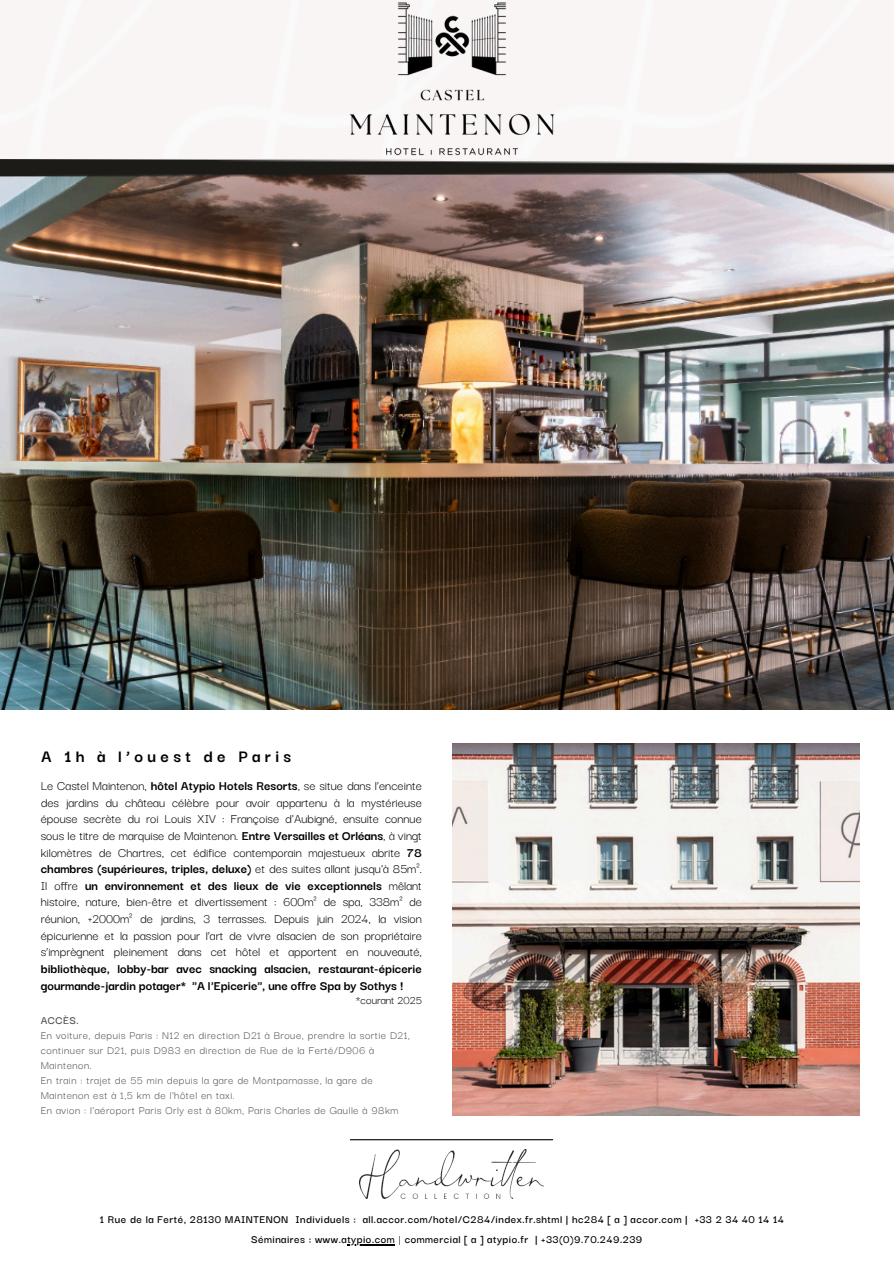
<style>
.page{position:relative;width:894px;height:1264px;background:#fff}
.page>*{position:absolute;margin:0;border:0;box-sizing:border-box;transform-origin:0 0}
.t1{font:700 18.6px "Darker Grotesque";letter-spacing:.23em;color:#000}
.t2{font:13.95px/16.6px "Darker Grotesque";color:#000;text-align:justify}
.t3{font:12.45px "Darker Grotesque";color:#000}
.t4{font:12px/15px "Darker Grotesque";letter-spacing:.04em;color:#53514f}
.t5{font:600 12px "Darker Grotesque";letter-spacing:.04em;color:#000}
.t6{font:600 12px "Darker Grotesque";letter-spacing:.04em;color:#53514f}
.s1{font-weight:700}
.s2{font-weight:400}
</style>
<div class="page">
<img style="left:0;top:177px;width:893px;height:533px">
<img style="left:0;top:159px;width:893px;height:18px">
<img style="left:312px;top:0;width:279px;height:181px">
<img style="left:360px;top:1149px;width:183px;height:49px">
<hr style="left:350px;top:1139px;width:203px;height:1px;background:#000">
<img style="left:452px;top:743px;width:406px;height:372px">
<hr style="left:347px;top:1244px;width:48px;height:1px;background:#000">
<p class="t1" style="left:41px;top:742px;width:251px">A 1h à l’ouest de Paris</p>
<p class="t2" style="left:41px;top:776px;width:382px">Le Castel Maintenon, <span class="s1">hôtel Atypio Hotels Resorts</span>, se situe dans l’enceinte des jardins du château célèbre pour avoir appartenu à la mystérieuse épouse secrète du roi Louis XIV : Françoise d'Aubigné, ensuite connue sous le titre de marquise de Maintenon. <span class="s1">Entre Versailles et Orléans</span>, à vingt kilomètres de Chartres, cet édifice contemporain majestueux abrite <span class="s1">78 chambres (supérieures, triples, deluxe)</span> et des suites allant jusqu'à 85m².<br>Il offre <span class="s1">un environnement et des lieux de vie exceptionnels</span> mêlant histoire, nature, bien-être et divertissement : 600m² de spa, 338m² de réunion, +2000m² de jardins, 3 terrasses. Depuis juin 2024, la vision épicurienne et la passion pour l’art de vivre alsacien de son propriétaire s’imprègnent pleinement dans cet hôtel et apportent en nouveauté, <span class="s1">bibliothèque, lobby-bar avec snacking alsacien, restaurant-épicerie gourmande-jardin potager* "A l'Epicerie", une offre Spa by Sothys !</span></p>
<p class="t3" style="left:356px;top:990px;width:68px">*courant 2025</p>
<p class="t6" style="left:41px;top:1011px;width:40px">ACCÈS.</p>
<p class="t4" style="left:41px;top:1027px;width:370px">En voiture, depuis Paris : N12 en direction D21 à Broue, prendre la sortie D21, continuer sur D21, puis D983 en direction de Rue de la Ferté/D906 à<br>Maintenon.</p>
<p class="t4" style="left:41px;top:1072px;width:359px">En train : trajet de 55 min depuis la gare de Montparnasse, la gare de<br>Maintenon est à 1,5 km de l’hôtel en taxi.<br>En avion : l’aéroport Paris Orly est à 80km, Paris Charles de Gaulle à 98km</p>
<p class="t5" style="left:100px;top:1210px;width:685px">1 Rue de la Ferté, 28130 MAINTENON Individuels : all.accor.com/hotel/C284/index.fr.shtml | hc284 [ a ] accor.com | +33 2 34 40 14 14</p>
<p class="t5" style="left:251px;top:1230px;width:392px">Séminaires : www.atypio.com <span class="s2">|</span> commercial [ a ] atypio.fr | +33(0)9.70.249.239</p>
</div>
